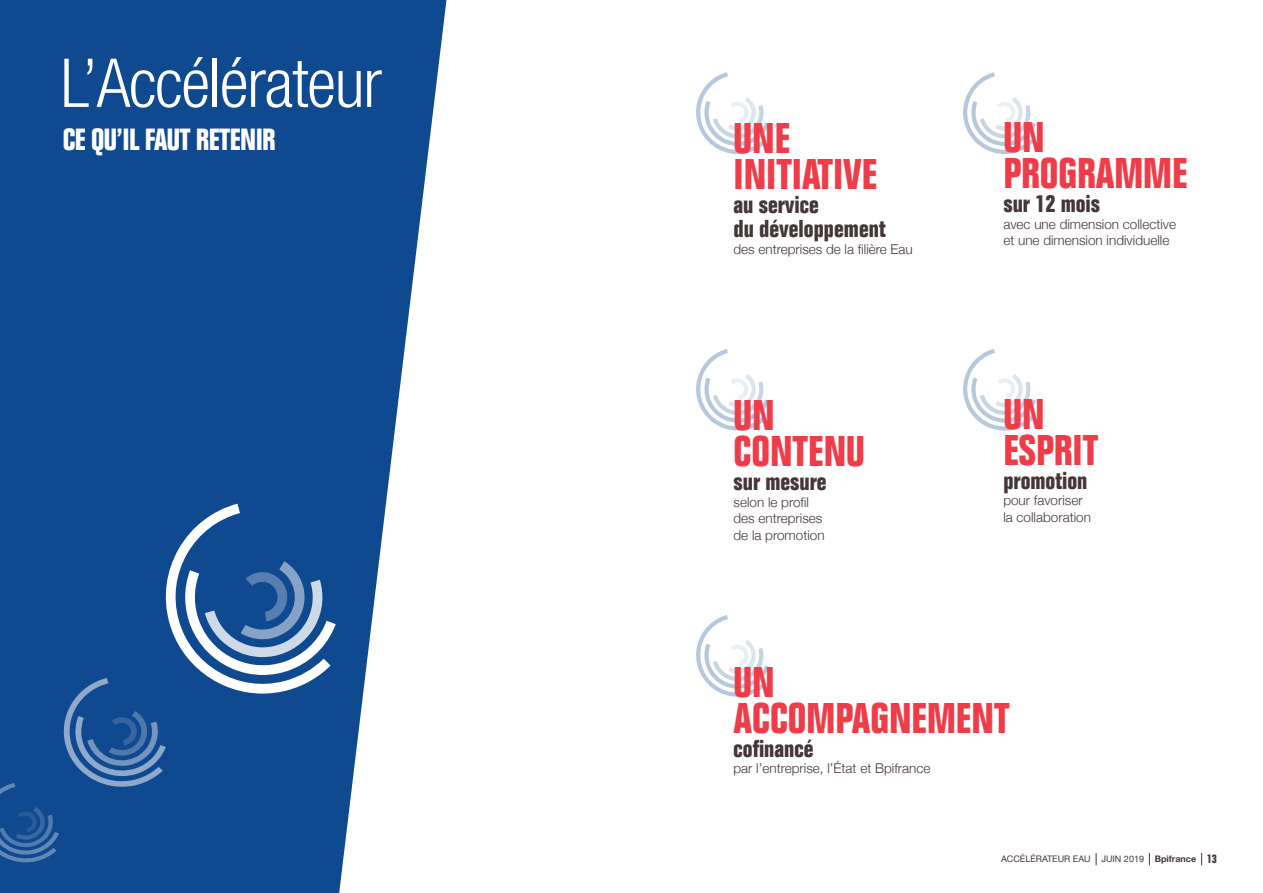
<style>
.page{position:relative;width:1263px;height:893px;background:#fff}
.page>*{position:absolute;margin:0;border:0;box-sizing:border-box;transform-origin:0 0}
.t1{font:300 condensed 67.5px "Helvetica Neue";letter-spacing:-.02em;color:#fff}
.t2{font:700 condensed 42px/36px "Folio";color:#ee3d49}
.t3{font:700 condensed 30px "Folio";letter-spacing:-.02em;color:#fff}
.t4{font:700 condensed 24px/24px "Folio";color:#453638}
.t5{font:300 13.5px/16.5px "Helvetica Neue";color:#453638}
.t6{font:9px "Helvetica Neue";color:#453638}
.s1{font-weight:700}
.s2{font-family:"Folio";font-weight:700;font-stretch:condensed;font-size:12px}
</style>
<div class="page">
<svg style="left:696px;top:72px;width:73px;height:82px"></svg>
<svg style="left:696px;top:349px;width:73px;height:82px"></svg>
<svg style="left:696px;top:615px;width:73px;height:82px"></svg>
<svg style="left:963px;top:72px;width:73px;height:82px"></svg>
<svg style="left:963px;top:349px;width:73px;height:82px"></svg>
<svg style="left:0;top:0;width:446px;height:893px;fill:#0f498f"></svg>
<svg style="left:0;top:504px;width:336px;height:358px"></svg>
<svg style="left:1096px;top:853px;width:1px;height:12px"></svg>
<svg style="left:1149px;top:853px;width:1px;height:12px"></svg>
<svg style="left:1201px;top:853px;width:1px;height:12px"></svg>
<h1 class="t1" style="left:61px;top:44px;width:323px">L’Accélérateur</h1>
<h3 class="t3" style="left:63px;top:123px;width:214px">CE QU’IL FAUT RETENIR</h3>
<h2 class="t2" style="left:733px;top:121px;width:145px">UNE<br>INITIATIVE</h2>
<h3 class="t4" style="left:733px;top:193px;width:154px">au service<br>du développement</h3>
<p class="t5" style="left:733px;top:240px;width:181px">des entreprises de la filière Eau</p>
<h2 class="t2" style="left:733px;top:398px;width:133px">UN<br>CONTENU</h2>
<h3 class="t4" style="left:733px;top:470px;width:95px">sur mesure</h3>
<p class="t5" style="left:733px;top:493px;width:93px">selon le profil des entreprises de la promotion</p>
<h2 class="t2" style="left:1003px;top:120px;width:186px">UN<br>PROGRAMME</h2>
<h3 class="t4" style="left:1003px;top:192px;width:98px">sur 12 mois</h3>
<p class="t5" style="left:1003px;top:215px;width:174px">avec une dimension collective et une dimension individuelle</p>
<h2 class="t2" style="left:1003px;top:396px;width:96px">UN<br>ESPRIT</h2>
<h3 class="t4" style="left:1003px;top:468px;width:85px">promotion</h3>
<p class="t5" style="left:1003px;top:491px;width:89px">pour favoriser la collaboration</p>
<h2 class="t2" style="left:733px;top:664px;width:277px">UN<br>ACCOMPAGNEMENT</h2>
<h3 class="t4" style="left:733px;top:737px;width:81px">cofinancé</h3>
<p class="t5" style="left:733px;top:759px;width:198px">par l’entreprise, l’État et Bpifrance</p>
<p class="t6" style="left:1001px;top:853px;width:217px">ACCÉLÉRATEUR EAU JUIN 2019 <span class="s1">Bpifrance</span> <span class="s2">13</span></p>
</div>
